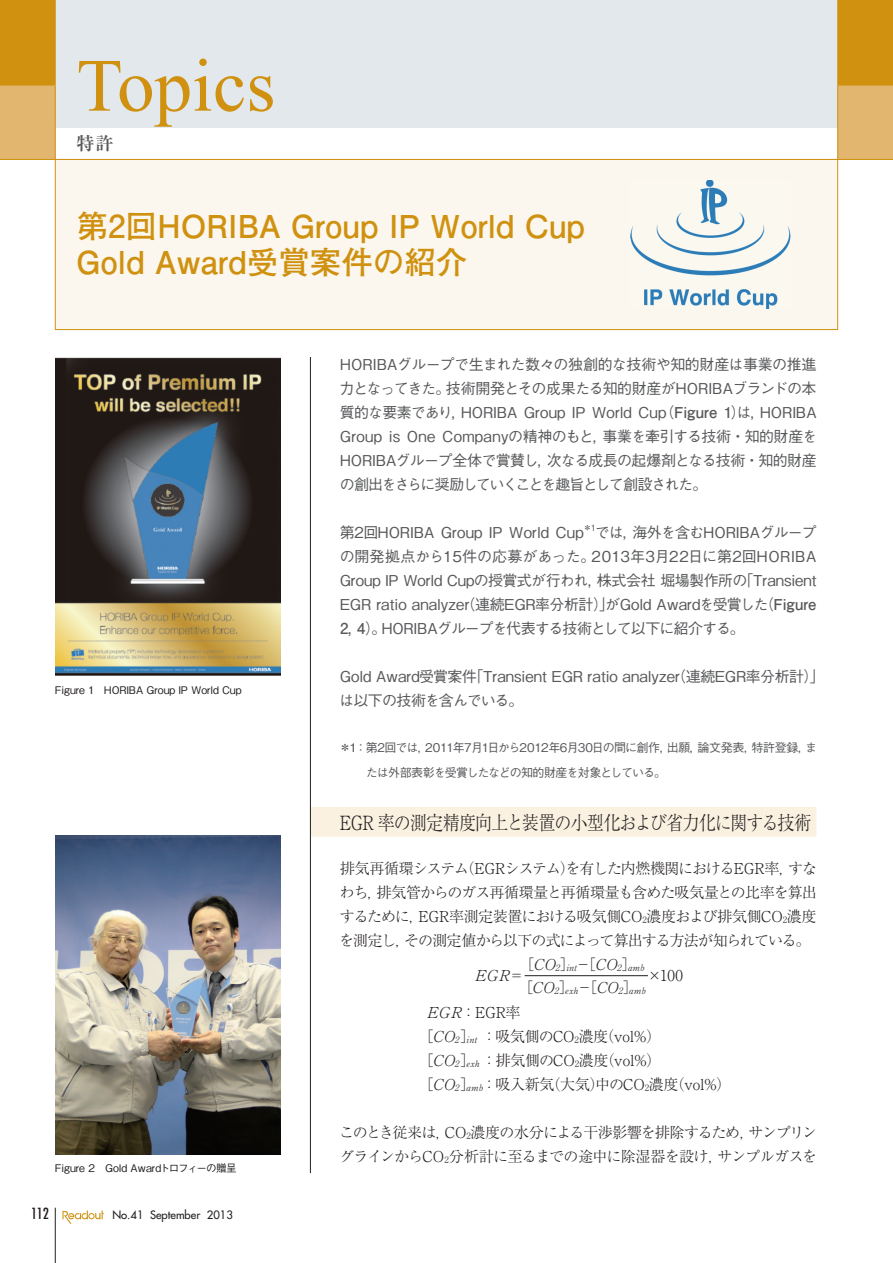
<style>
.page{position:relative;width:893px;height:1263px;background:#fff}
.page>*{position:absolute;margin:0;border:0;box-sizing:border-box;transform-origin:0 0}
.t1{font:75px "Times New Roman";color:#cf910f}
.t2{font:700 31.5px/36px "Futo Go B101 Pro";color:#cf910f}
.t3{font:300 19.5px "Ryumin Pro";letter-spacing:-.05em;color:#231f20;scale:.87 1}
.t4{font:700 18px "Ryumin Pro";color:#57585a}
.t5{font:500 15px/24px "Gothic BBB Pro";letter-spacing:-.035em;color:#57585a;text-align:justify}
.t6{font:300 15px/24px "Ryumin Pro";letter-spacing:-.04em;color:#231f20;text-align:justify}
.t7{font:500 15px/24px "Gothic BBB Pro";letter-spacing:-.01em;color:#57585a}
.t8{font:300 15px "Ryumin Pro";letter-spacing:-.015em;color:#231f20}
.t9{font:500 15px "Gothic BBB Pro";color:#57585a}
.t10{font:300 15px "Ryumin Pro";letter-spacing:-.02em;color:#231f20}
.t11{font:condensed 15px "Futura";color:#231f20}
.t12{font:500 12px/25.5px "Gothic BBB Pro";letter-spacing:-.06em;color:#57585a}
.t13{font:11.25px "Futura";color:#231f20}
.t14{font:500 10.5px "Gothic BBB Pro";letter-spacing:-.005em;color:#231f20}
.t15{font:500 8.7px "Gothic BBB Pro";color:#57585a}
.s1{font-family:"Futo Go B101 Pro";font-weight:700}
.s2{font-size:8.7px}
.s3{font-style:italic;font-size:8.7px}
</style>
<div class="page">
<hr style="left:55px;top:1208px;width:1px;height:55px;background:#231f20">
<svg style="left:63px;top:1210px;width:41px;height:14px"></svg>
<div style="left:0;top:0;width:893px;height:85px;background:#cf910f"></div>
<div style="left:55px;top:0;width:783px;height:128px;background:#e2e8eb"></div>
<svg style="left:0;top:86px;width:893px;height:73px"></svg>
<hr style="left:55px;top:0;width:1px;height:85px;background:#cf910f">
<hr style="left:55px;top:85px;width:1px;height:43px;background:#cf910f">
<hr style="left:55px;top:128px;width:1px;height:31px;background:#cf910f">
<hr style="left:0;top:159px;width:55px;height:1px;background:#cf910f">
<hr style="left:0;top:85px;width:56px;height:1px;background:#cf910f">
<hr style="left:837px;top:85px;width:56px;height:1px;background:#cf910f">
<hr style="left:837px;top:0;width:1px;height:85px;background:#cf910f">
<hr style="left:837px;top:85px;width:1px;height:43px;background:#cf910f">
<hr style="left:837px;top:128px;width:1px;height:31px;background:#cf910f">
<hr style="left:838px;top:159px;width:55px;height:1px;background:#cf910f">
<div style="left:55px;top:159px;width:783px;height:171px;background:#fbf7ef"></div>
<hr style="left:55px;top:160px;width:1px;height:169px;background:#cf910f">
<hr style="left:55px;top:159px;width:783px;height:1px;background:#cf910f">
<hr style="left:837px;top:160px;width:1px;height:169px;background:#cf910f">
<hr style="left:55px;top:329px;width:783px;height:1px;background:#cf910f">
<div style="left:310px;top:807px;width:506px;height:30px;background:#faf1e1"></div>
<hr style="left:525px;top:975px;width:123px;height:1px;background:#231f20">
<hr style="left:310px;top:357px;width:1px;height:816px;background:#231f20">
<img style="left:55px;top:835px;width:226px;height:319px">
<img style="left:55px;top:357px;width:226px;height:319px">
<img style="left:631px;top:180px;width:159px;height:129px">
<h1 class="t1" style="left:77px;top:35px;width:200px">Topics</h1>
<p class="t4" style="left:77px;top:129px;width:38px">特許</p>
<h2 class="t2" style="left:77px;top:204px;width:510px">第2回HORIBA Group IP World Cup<br>Gold Award受賞案件の紹介</h2>
<p class="t14" style="left:55px;top:681px;width:188px">Figure 1　HORIBA Group IP World Cup</p>
<p class="t14" style="left:55px;top:1159px;width:183px">Figure 2　Gold Awardトロフィーの贈呈</p>
<p class="t11" style="left:31px;top:1205px;width:19px">112</p>
<p class="t13" style="left:112px;top:1208px;width:122px">No.41 September 2013</p>
<p class="t5" style="left:340px;top:351px;width:479px">HORIBAグループで生まれた数々の独創的な技術や知的財産は事業の推進力となってきた。技術開発とその成果たる知的財産がHORIBAブランドの本質的な要素であり，HORIBA Group IP World Cup（<span class="s1">Figure 1</span>）は，HORIBA Group is One Companyの精神のもと，事業を牽引する技術・知的財産をHORIBAグループ全体で賞賛し，次なる成長の起爆剤となる技術・知的財産の創出をさらに奨励していくことを趣旨として創設された。</p>
<p class="t9" style="left:340px;top:520px;width:245px">第2回HORIBA Group IP World Cup</p>
<p class="t15" style="left:583px;top:521px;width:15px">＊1</p>
<p class="t5" style="left:340px;top:519px;width:478px;text-indent:255px">では，海外を含むHORIBAグループの開発拠点から15件の応募があった。2013年3月22日に第2回HORIBA Group IP World Cupの授賞式が行われ，株式会社 堀場製作所の「Transient EGR ratio analyzer（連続EGR率分析計）」がGold Awardを受賞した（<span class="s1">Figure 2，4</span>）。HORIBAグループを代表する技術として以下に紹介する。</p>
<p class="t7" style="left:339px;top:663px;width:487px">Gold Award受賞案件「Transient EGR ratio analyzer（連続EGR率分析計）」は以下の技術を含んでいる。</p>
<p class="t12" style="left:366px;top:733px;width:453px;text-indent:-27px"><span class="s1">＊1</span>：第2回では，2011年7月1日から2012年6月30日の間に創作，出願，論文発表，特許登録，または外部表彰を受賞したなどの知的財産を対象としている。</p>
<h3 class="t3" style="left:340px;top:807px;width:543px">EGR 率の測定精度向上と装置の小型化および省力化に関する技術</h3>
<p class="t6" style="left:339px;top:855px;width:479px">排気再循環システム（EGRシステム）を有した内燃機関におけるEGR率，すなわち，排気管からのガス再循環量と再循環量も含めた吸気量との比率を算出するために，EGR率測定装置における吸気側CO<span class="s2">2</span>濃度および排気側CO<span class="s2">2</span>濃度を測定し，その測定値から以下の式によって算出する方法が知られている。</p>
<p class="t6" style="left:475px;top:962px;width:50px">EGR＝</p>
<p class="t6" style="left:520px;top:951px;width:126px">［CO<span class="s3">2</span>］<span class="s2">int</span>－［CO<span class="s3">2</span>］<span class="s2">amb</span></p>
<p class="t6" style="left:647px;top:962px;width:37px">×100</p>
<p class="t6" style="left:518px;top:974px;width:129px">［CO<span class="s3">2</span>］<span class="s2">exh</span>－［CO<span class="s3">2</span>］<span class="s2">amb</span></p>
<p class="t6" style="left:427px;top:999px;width:95px">EGR：EGR率</p>
<p class="t8" style="left:419px;top:1025px;width:244px">［CO<span class="s3">2</span>］<span class="s2">int</span> ：吸気側のCO<span class="s2">2</span>濃度（vol%）</p>
<p class="t10" style="left:419px;top:1049px;width:244px">［CO<span class="s3">2</span>］<span class="s2">exh</span> ：排気側のCO<span class="s2">2</span>濃度（vol%）</p>
<p class="t8" style="left:419px;top:1073px;width:314px">［CO<span class="s3">2</span>］<span class="s2">amb</span>：吸入新気（大気）中のCO<span class="s2">2</span>濃度（vol%）</p>
<p class="t6" style="left:339px;top:1119px;width:479px">このとき従来は，CO<span class="s2">2</span>濃度の水分による干渉影響を排除するため，サンプリングラインからCO<span class="s2">2</span>分析計に至るまでの途中に除湿器を設け，サンプルガスを</p>
</div>
